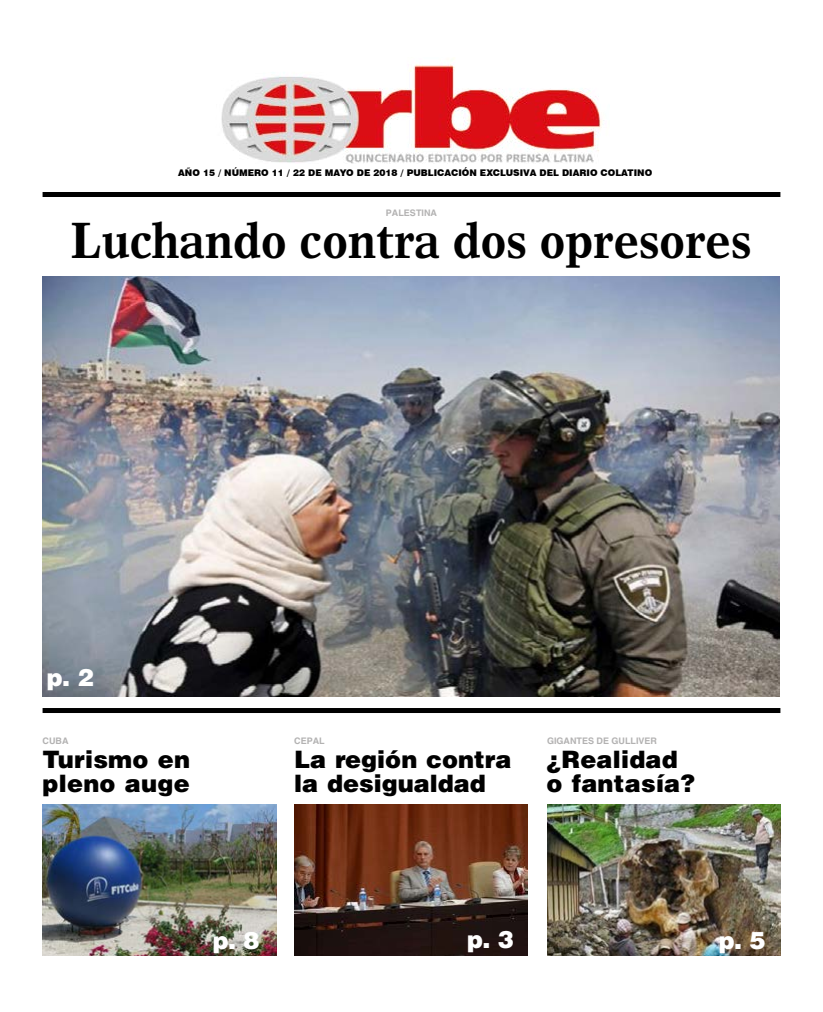
<style>
.page{position:relative;width:823px;height:1012px;background:#fff}
.page>*{position:absolute;margin:0;border:0;box-sizing:border-box;transform-origin:0 0}
.t1{font:700 51px "Times Europa LT Std";color:#000;scale:.9 1}
.t2{font:900 24px/24px "Helvetica LT Std";letter-spacing:.01em;color:#000}
.t3{font:900 24px "Helvetica LT Std";color:#fff}
.t4{font:900 9.2px "Swiss 721 BT";color:#000}
.t5{font:700 9px "Helvetica LT Std";color:#b3b2b2}
</style>
<div class="page">
<img style="left:221px;top:58px;width:381px;height:105px">
<div style="left:43px;top:192px;width:737px;height:5px;background:#000"></div>
<div style="left:43px;top:708px;width:737px;height:5px;background:#000"></div>
<img style="left:43px;top:804px;width:233px;height:151px">
<img style="left:547px;top:804px;width:233px;height:151px">
<img style="left:294px;top:804px;width:233px;height:151px">
<img style="left:43px;top:276px;width:736px;height:421px">
<p class="t4" style="left:178px;top:167px;width:475px">AÑO 15 / NÚMERO 11 / 22 DE MAYO DE 2018 / PUBLICACIÓN EXCLUSIVA DEL DIARIO COLATINO</p>
<p class="t5" style="left:386px;top:207px;width:53px">PALESTINA</p>
<h1 class="t1" style="left:71px;top:210px;width:757px">Luchando contra dos opresores</h1>
<h2 class="t3" style="left:47px;top:662px;width:48px">p. 2</h2>
<p class="t5" style="left:43px;top:735px;width:27px">CUBA</p>
<p class="t5" style="left:294px;top:735px;width:32px">CEPAL</p>
<p class="t5" style="left:546px;top:735px;width:112px">GIGANTES DE GULLIVER</p>
<h2 class="t2" style="left:43px;top:747px;width:149px">Turismo en pleno auge</h2>
<h2 class="t2" style="left:546px;top:747px;width:150px">¿Realidad o fantasía?</h2>
<h2 class="t2" style="left:294px;top:747px;width:219px">La región contra la desigualdad</h2>
<h2 class="t3" style="left:213px;top:924px;width:48px">p. 8</h2>
<h2 class="t3" style="left:467px;top:924px;width:48px">p. 3</h2>
<h2 class="t3" style="left:718px;top:924px;width:48px">p. 5</h2>
</div>
